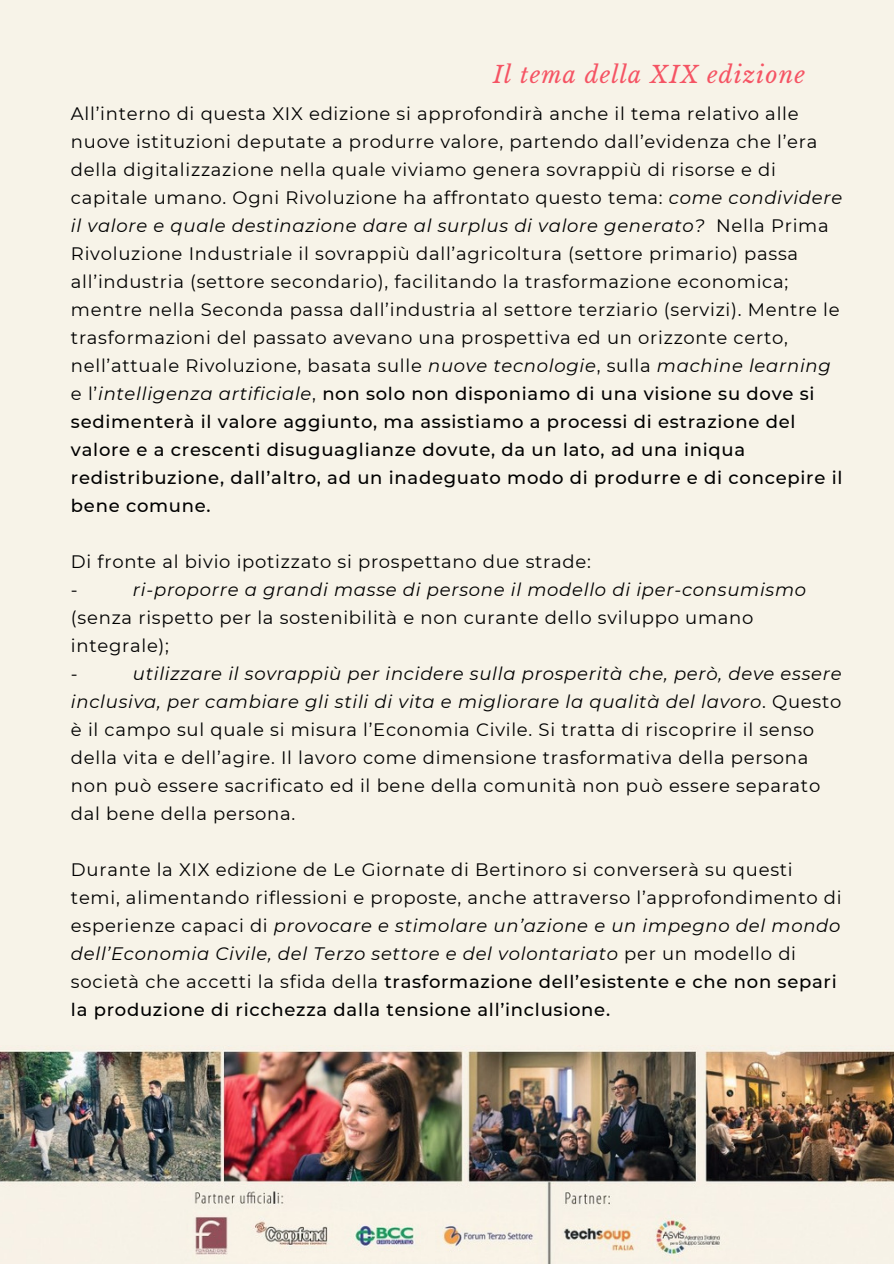
<style>
.page{position:relative;width:894px;height:1264px;background:#fff}
.page>*{position:absolute;margin:0;border:0;box-sizing:border-box;transform-origin:0 0}
.t1{font:italic 23.25px "Libre Baskerville";letter-spacing:.05em;color:#f55464}
.t2{font:18px/27.9px "Montserrat";letter-spacing:.04em;color:#000}
.t3{font:italic 18px "Montserrat";letter-spacing:.04em;color:#000}
.s1{font-style:italic}
.s2{font-weight:500}
</style>
<div class="page">
<div style="left:0;top:0;width:893px;height:1263px;background:#f7f3e8"></div>
<img style="left:0;top:1050px;width:893px;height:213px">
<p class="t1" style="left:493px;top:61px;width:313px">Il tema della XIX edizione</p>
<p class="t2" style="left:71px;top:100px;width:772px">All’interno di questa XIX edizione si approfondirà anche il tema relativo alle nuove istituzioni deputate a produrre valore, partendo dall’evidenza che l’era della digitalizzazione nella quale viviamo genera sovrappiù di risorse e di capitale umano. Ogni Rivoluzione ha affrontato questo tema: <span class="s1">come condividere il valore e quale destinazione dare al surplus di valore generato?</span> Nella Prima Rivoluzione Industriale il sovrappiù dall’agricoltura (settore primario) passa all’industria (settore secondario), facilitando la trasformazione economica; mentre nella Seconda passa dall’industria al settore terziario (servizi). Mentre le trasformazioni del passato avevano una prospettiva ed un orizzonte certo, nell’attuale Rivoluzione, basata sulle <span class="s1">nuove tecnologie</span>, sulla <span class="s1">machine learning </span>e l’<span class="s1">intelligenza artificiale</span>, <span class="s2">non solo non disponiamo di una visione su dove si sedimenterà il valore aggiunto, ma assistiamo a processi di estrazione del valore e a crescenti disuguaglianze dovute, da un lato, ad una iniqua redistribuzione, dall’altro, ad un inadeguato modo di produrre e di concepire il bene comune.</span></p>
<p class="t2" style="left:71px;top:547px;width:521px">Di fronte al bivio ipotizzato si prospettano due strade: ‐</p>
<p class="t3" style="left:133px;top:578px;width:674px">ri-proporre a grandi masse di persone il modello di iper-consumismo</p>
<p class="t2" style="left:71px;top:603px;width:683px">(senza rispetto per la sostenibilità e non curante dello sviluppo umano integrale);<br>‐</p>
<p class="t2" style="left:71px;top:659px;width:772px;text-indent:62px"><span class="s1">utilizzare il sovrappiù per incidere sulla prosperità che, però, deve essere inclusiva, per cambiare gli stili di vita e migliorare la qualità del lavoro</span>. Questo è il campo sul quale si misura l’Economia Civile. Si tratta di riscoprire il senso della vita e dell’agire. Il lavoro come dimensione trasformativa della persona non può essere sacrificato ed il bene della comunità non può essere separato dal bene della persona.</p>
<p class="t2" style="left:71px;top:855px;width:772px">Durante la XIX edizione de Le Giornate di Bertinoro si converserà su questi temi, alimentando riflessioni e proposte, anche attraverso l’approfondimento di esperienze capaci di <span class="s1">provocare e stimolare un’azione e un impegno del mondo dell’Economia Civile, del Terzo settore e del volontariato</span> per un modello di società che accetti la sfida della <span class="s2">trasformazione dell’esistente e che non separi la produzione di ricchezza dalla tensione all’inclusione.</span></p>
</div>
